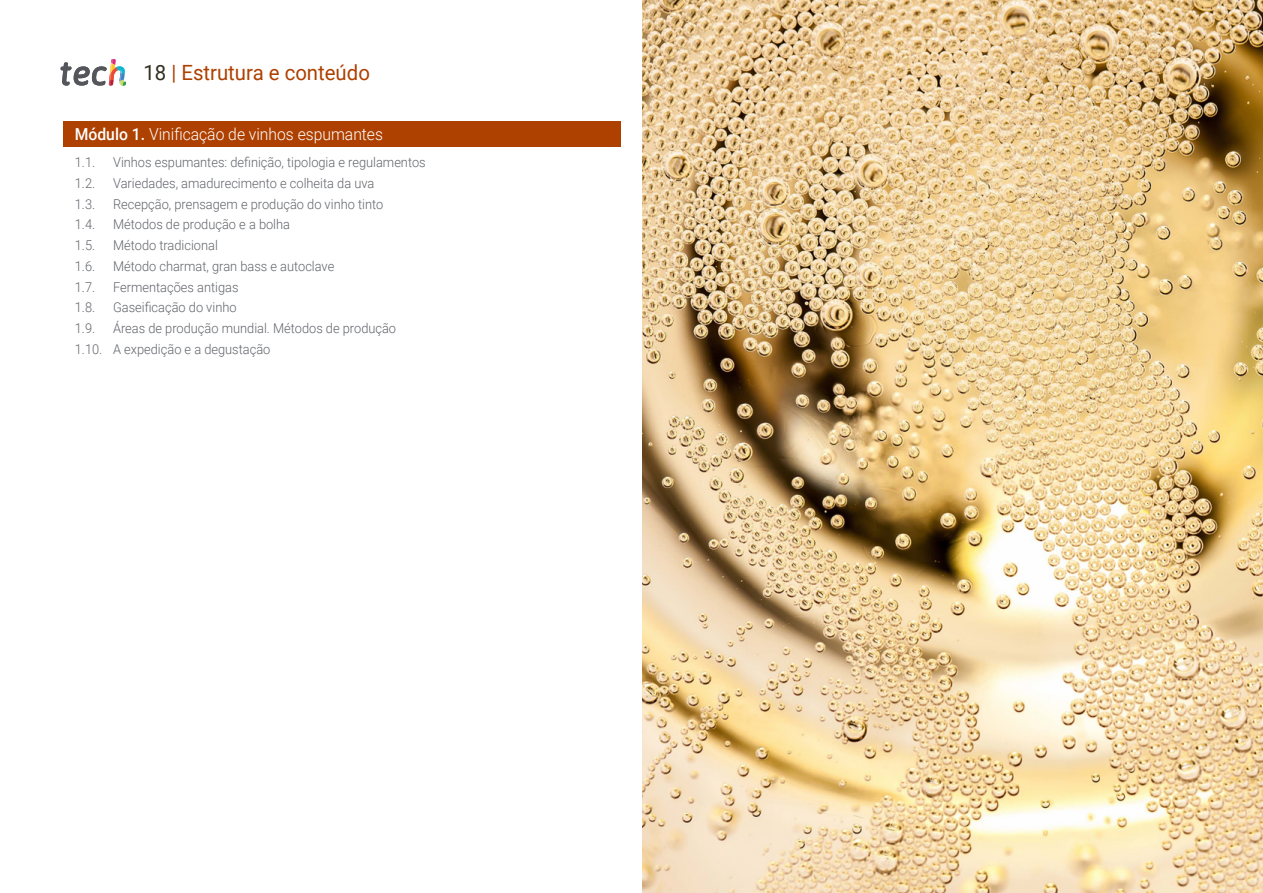
<style>
.page{position:relative;width:1263px;height:893px;background:#fff}
.page>*{position:absolute;margin:0;border:0;box-sizing:border-box;transform-origin:0 0}
.t1{font:21px "Roboto";color:#ae4000}
.t2{font:300 16.5px "Roboto";color:#fff;scale:.95 1}
.t3{font:300 13.5px/20.7px "Roboto";color:#61646a;scale:.95 1}
.s1{color:#312e20}
.s2{font-weight:500}
</style>
<div class="page">
<img style="left:642px;top:0;width:621px;height:893px">
<div style="left:64px;top:121px;width:557px;height:25px;background:#ae4000"></div>
<svg style="left:61px;top:59px;width:65px;height:27px"></svg>
<h1 class="t1" style="left:144px;top:57px;width:228px"><span class="s1">18</span> | Estrutura e conteúdo</h1>
<p class="t2" style="left:75px;top:123px;width:326px"><span class="s2">Módulo 1.</span> Vinificação de vinhos espumantes</p>
<p class="t3" style="left:75px;top:151px;width:23px">1.1.</p>
<p class="t3" style="left:113px;top:151px;width:330px">Vinhos espumantes: definição, tipologia e regulamentos</p>
<p class="t3" style="left:75px;top:172px;width:23px">1.2.</p>
<p class="t3" style="left:113px;top:172px;width:276px">Variedades, amadurecimento e colheita da uva</p>
<p class="t3" style="left:75px;top:193px;width:23px">1.3.</p>
<p class="t3" style="left:113px;top:193px;width:286px">Recepção, prensagem e produção do vinho tinto</p>
<p class="t3" style="left:75px;top:214px;width:23px">1.4.</p>
<p class="t3" style="left:113px;top:214px;width:188px">Métodos de produção e a bolha</p>
<p class="t3" style="left:75px;top:234px;width:23px">1.5.</p>
<p class="t3" style="left:113px;top:234px;width:112px">Método tradicional</p>
<p class="t3" style="left:75px;top:255px;width:23px">1.6.</p>
<p class="t3" style="left:113px;top:255px;width:234px">Método charmat, gran bass e autoclave</p>
<p class="t3" style="left:75px;top:276px;width:23px">1.7.</p>
<p class="t3" style="left:113px;top:276px;width:134px">Fermentações antigas</p>
<p class="t3" style="left:75px;top:297px;width:23px">1.8.</p>
<p class="t3" style="left:113px;top:297px;width:132px">Gaseificação do vinho</p>
<p class="t3" style="left:75px;top:317px;width:23px">1.9.</p>
<p class="t3" style="left:75px;top:317px;width:340px;text-indent:38px">Áreas de produção mundial. Métodos de produção<br>1.10. A expedição e a degustação</p>
</div>
